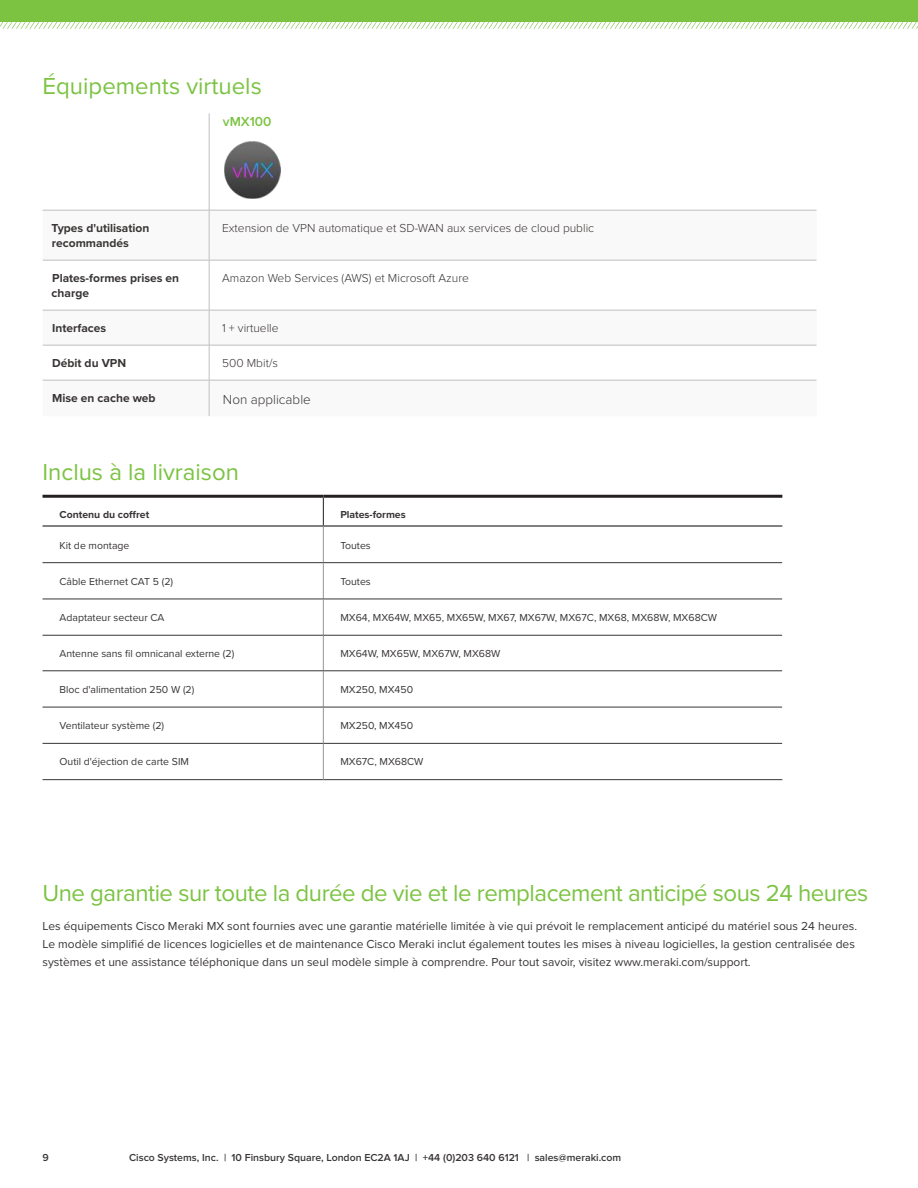
<style>
.page{position:relative;width:918px;height:1188px;background:#fff}
.page>*{position:absolute;margin:0;border:0;box-sizing:border-box;transform-origin:0 0}
.t1{font:24px "Proxima Nova";letter-spacing:-.02em;color:#7bc341}
.t2{font:24px "Proxima Nova";color:#7bc341}
.t3{font:300 13.5px "Proxima Nova";color:#393535}
.t4{font:600 13.5px "Proxima Nova";color:#7bc341}
.t5{font:12px/18px "Proxima Nova";color:#393535}
.t6{font:300 12px "Proxima Nova";color:#393535}
.t7{font:700 12px/15px "Proxima Nova";color:#393535}
.t8{font:10.5px "Proxima Nova";color:#393535}
.t9{font:600 10.5px "Proxima Nova";color:#393535}
.t10{font:700 10.5px "Proxima Nova";color:#393535}
</style>
<div class="page">
<div style="left:0;top:0;width:918px;height:22px;background:#7bc341"></div>
<svg style="left:0;top:22px;width:918px;height:7px"></svg>
<svg style="left:43px;top:210px;width:774px;height:206px"></svg>
<hr style="left:209px;top:113px;width:1px;height:97px;background:#c0bfc1">
<hr style="left:209px;top:210px;width:1px;height:50px;background:#c0bfc1">
<hr style="left:209px;top:260px;width:1px;height:50px;background:#c0bfc1">
<hr style="left:209px;top:310px;width:1px;height:35px;background:#c0bfc1">
<hr style="left:209px;top:345px;width:1px;height:35px;background:#c0bfc1">
<hr style="left:209px;top:380px;width:1px;height:36px;background:#c0bfc1">
<hr style="left:43px;top:210px;width:166px;height:1px;background:#c0bfc1">
<hr style="left:209px;top:210px;width:607px;height:1px;background:#c0bfc1">
<hr style="left:209px;top:260px;width:607px;height:1px;background:#c0bfc1">
<hr style="left:209px;top:310px;width:607px;height:1px;background:#c0bfc1">
<hr style="left:43px;top:345px;width:166px;height:1px;background:#c0bfc1">
<hr style="left:209px;top:345px;width:607px;height:1px;background:#c0bfc1">
<hr style="left:43px;top:380px;width:166px;height:1px;background:#c0bfc1">
<hr style="left:209px;top:380px;width:607px;height:1px;background:#c0bfc1">
<hr style="left:43px;top:260px;width:166px;height:1px;background:#c0bfc1">
<hr style="left:43px;top:310px;width:166px;height:1px;background:#c0bfc1">
<img style="left:224px;top:142px;width:56px;height:56px">
<hr style="left:323px;top:495px;width:459px;height:3px;background:#241f1f">
<hr style="left:323px;top:525px;width:459px;height:2px;background:#241f1f">
<svg style="left:323px;top:498px;width:1px;height:27px"></svg>
<hr style="left:323px;top:527px;width:1px;height:35px;background:#969698">
<hr style="left:43px;top:495px;width:280px;height:3px;background:#241f1f">
<hr style="left:43px;top:525px;width:280px;height:2px;background:#241f1f">
<hr style="left:43px;top:562px;width:280px;height:1px;background:#393535">
<hr style="left:323px;top:562px;width:459px;height:1px;background:#393535">
<hr style="left:323px;top:563px;width:1px;height:36px;background:#969698">
<hr style="left:43px;top:599px;width:280px;height:1px;background:#393535">
<hr style="left:323px;top:599px;width:459px;height:1px;background:#393535">
<hr style="left:323px;top:599px;width:1px;height:36px;background:#969698">
<hr style="left:43px;top:635px;width:280px;height:1px;background:#393535">
<hr style="left:323px;top:635px;width:459px;height:1px;background:#393535">
<hr style="left:323px;top:635px;width:1px;height:36px;background:#969698">
<hr style="left:43px;top:671px;width:280px;height:1px;background:#393535">
<hr style="left:323px;top:671px;width:459px;height:1px;background:#393535">
<hr style="left:323px;top:671px;width:1px;height:36px;background:#969698">
<hr style="left:43px;top:707px;width:280px;height:1px;background:#393535">
<hr style="left:323px;top:707px;width:459px;height:1px;background:#393535">
<hr style="left:323px;top:707px;width:1px;height:36px;background:#969698">
<hr style="left:43px;top:743px;width:280px;height:1px;background:#393535">
<hr style="left:43px;top:779px;width:280px;height:1px;background:#393535">
<hr style="left:323px;top:743px;width:459px;height:1px;background:#393535">
<hr style="left:323px;top:779px;width:459px;height:1px;background:#393535">
<hr style="left:323px;top:744px;width:1px;height:35px;background:#969698">
<h1 class="t2" style="left:43px;top:68px;width:221px">Équipements virtuels</h1>
<p class="t4" style="left:223px;top:114px;width:50px">vMX100</p>
<p class="t7" style="left:51px;top:221px;width:99px">Types d'utilisation recommandés</p>
<p class="t6" style="left:222px;top:222px;width:374px">Extension de VPN automatique et SD-WAN aux services de cloud public</p>
<p class="t7" style="left:52px;top:271px;width:129px">Plates-formes prises en charge</p>
<p class="t6" style="left:222px;top:272px;width:248px">Amazon Web Services (AWS) et Microsoft Azure</p>
<p class="t7" style="left:52px;top:321px;width:56px">Interfaces</p>
<p class="t6" style="left:222px;top:322px;width:58px">1 + virtuelle</p>
<p class="t7" style="left:52px;top:356px;width:75px">Débit du VPN</p>
<p class="t6" style="left:222px;top:356px;width:57px">500 Mbit/s</p>
<p class="t7" style="left:52px;top:391px;width:105px">Mise en cache web</p>
<p class="t3" style="left:223px;top:391px;width:90px">Non applicable</p>
<h1 class="t2" style="left:43px;top:454px;width:198px">Inclus à la livraison</h1>
<p class="t10" style="left:60px;top:506px;width:91px">Contenu du coffret</p>
<p class="t10" style="left:340px;top:506px;width:67px">Plates-formes</p>
<p class="t8" style="left:60px;top:538px;width:71px">Kit de montage</p>
<p class="t8" style="left:340px;top:538px;width:32px">Toutes</p>
<p class="t8" style="left:60px;top:574px;width:115px">Câble Ethernet CAT 5 (2)</p>
<p class="t8" style="left:340px;top:574px;width:32px">Toutes</p>
<p class="t8" style="left:60px;top:610px;width:107px">Adaptateur secteur CA</p>
<p class="t8" style="left:340px;top:610px;width:378px">MX64, MX64W, MX65, MX65W, MX67, MX67W, MX67C, MX68, MX68W, MX68CW</p>
<p class="t8" style="left:60px;top:646px;width:176px">Antenne sans fil omnicanal externe (2)</p>
<p class="t8" style="left:340px;top:646px;width:161px">MX64W, MX65W, MX67W, MX68W</p>
<p class="t8" style="left:60px;top:682px;width:136px">Bloc d'alimentation 250 W (2)</p>
<p class="t8" style="left:340px;top:682px;width:74px">MX250, MX450</p>
<p class="t8" style="left:60px;top:718px;width:106px">Ventilateur système (2)</p>
<p class="t8" style="left:340px;top:718px;width:74px">MX250, MX450</p>
<p class="t8" style="left:60px;top:754px;width:131px">Outil d'éjection de carte SIM</p>
<p class="t8" style="left:340px;top:754px;width:85px">MX67C, MX68CW</p>
<h1 class="t1" style="left:43px;top:875px;width:827px">Une garantie sur toute la durée de vie et le remplacement anticipé sous 24 heures</h1>
<p class="t5" style="left:43px;top:916px;width:816px">Les équipements Cisco Meraki MX sont fournies avec une garantie matérielle limitée à vie qui prévoit le remplacement anticipé du matériel sous 24 heures.<br>Le modèle simplifié de licences logicielles et de maintenance Cisco Meraki inclut également toutes les mises à niveau logicielles, la gestion centralisée des systèmes et une assistance téléphonique dans un seul modèle simple à comprendre. Pour tout savoir, visitez www.meraki.com/support.</p>
<p class="t9" style="left:43px;top:1152px;width:8px">9</p>
<p class="t9" style="left:129px;top:1151px;width:494px">Cisco Systems, Inc. | 10 Finsbury Square, London EC2A 1AJ | +44 (0)203 640 6121 | sales@meraki.com</p>
</div>
